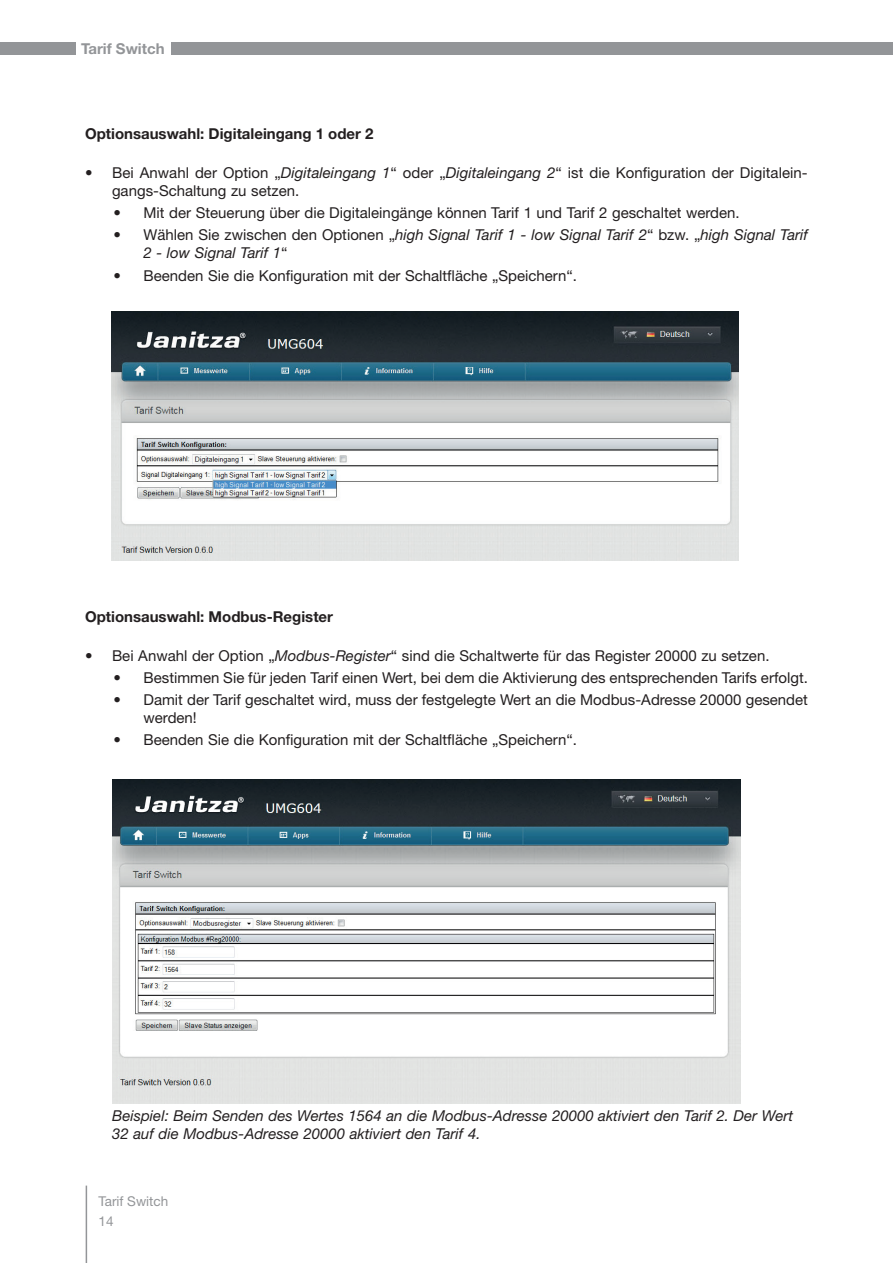
<style>
.page{position:relative;width:893px;height:1263px;background:#fff}
.page>*{position:absolute;margin:0;border:0;box-sizing:border-box;transform-origin:0 0}
.t1{font:15px/18px "Helvetica Neue LT";color:#231f20}
.t2{font:italic 15px/18px "Helvetica Neue LT";color:#231f20}
.t3{font:700 15px "Helvetica Neue LT";color:#231f20}
.t4{font:700 15px "Helvetica Neue LT";color:#939598}
.t5{font:13.5px/19.5px "Helvetica Neue LT";color:#939598}
.s1{font-style:italic}
.s2{font-style:normal}
</style>
<div class="page">
<div style="left:171px;top:43px;width:721px;height:12px;background:#939598"></div>
<div style="left:0;top:43px;width:75px;height:12px;background:#939598"></div>
<hr style="left:86px;top:1185px;width:1px;height:78px;background:#939598">
<img style="left:112px;top:311px;width:627px;height:249px">
<img style="left:113px;top:779px;width:627px;height:324px">
<p class="t4" style="left:81px;top:40px;width:85px">Tarif Switch</p>
<p class="t3" style="left:85px;top:125px;width:290px">Optionsauswahl: Digitaleingang 1 oder 2</p>
<p class="t1" style="left:112px;top:163px;width:697px;text-indent:-27px">• Bei Anwahl der Option „<span class="s1">Digitaleingang 1</span>“ oder „<span class="s1">Digitaleingang 2</span>“ ist die Konfiguration der Digitalein&shy;gangs-Schaltung zu setzen.</p>
<p class="t1" style="left:114px;top:203px;width:628px">• Mit der Steuerung über die Digitaleingänge können Tarif 1 und Tarif 2 geschaltet werden.</p>
<p class="t2" style="left:144px;top:226px;width:666px;text-indent:-30px"><span class="s2">• Wählen Sie zwischen den Optionen „</span>high Signal Tarif 1 - low Signal Tarif 2<span class="s2">“ bzw. „</span>high Signal Tarif<br>2 - low Signal Tarif 1<span class="s2">“</span></p>
<p class="t1" style="left:114px;top:266px;width:465px">• Beenden Sie die Konfiguration mit der Schaltfläche „Speichern“.</p>
<p class="t3" style="left:85px;top:608px;width:249px">Optionsauswahl: Modbus-Register</p>
<p class="t1" style="left:85px;top:646px;width:686px">• Bei Anwahl der Option „<span class="s1">Modbus-Register</span>“ sind die Schaltwerte für das Register 20000 zu setzen.</p>
<p class="t1" style="left:114px;top:668px;width:696px">• Bestimmen Sie für jeden Tarif einen Wert, bei dem die Aktivierung des entsprechenden Tarifs erfolgt.</p>
<p class="t1" style="left:144px;top:691px;width:666px;text-indent:-30px">• Damit der Tarif geschaltet wird, muss der festgelegte Wert an die Modbus-Adresse 20000 gesendet werden!</p>
<p class="t1" style="left:114px;top:731px;width:465px">• Beenden Sie die Konfiguration mit der Schaltfläche „Speichern“.</p>
<p class="t2" style="left:112px;top:1106px;width:682px">Beispiel: Beim Senden des Wertes 1564 an die Modbus-Adresse 20000 aktiviert den Tarif 2. Der Wert<br>32 auf die Modbus-Adresse 20000 aktiviert den Tarif 4.</p>
<p class="t5" style="left:99px;top:1192px;width:71px">Tarif Switch<br>14</p>
</div>
